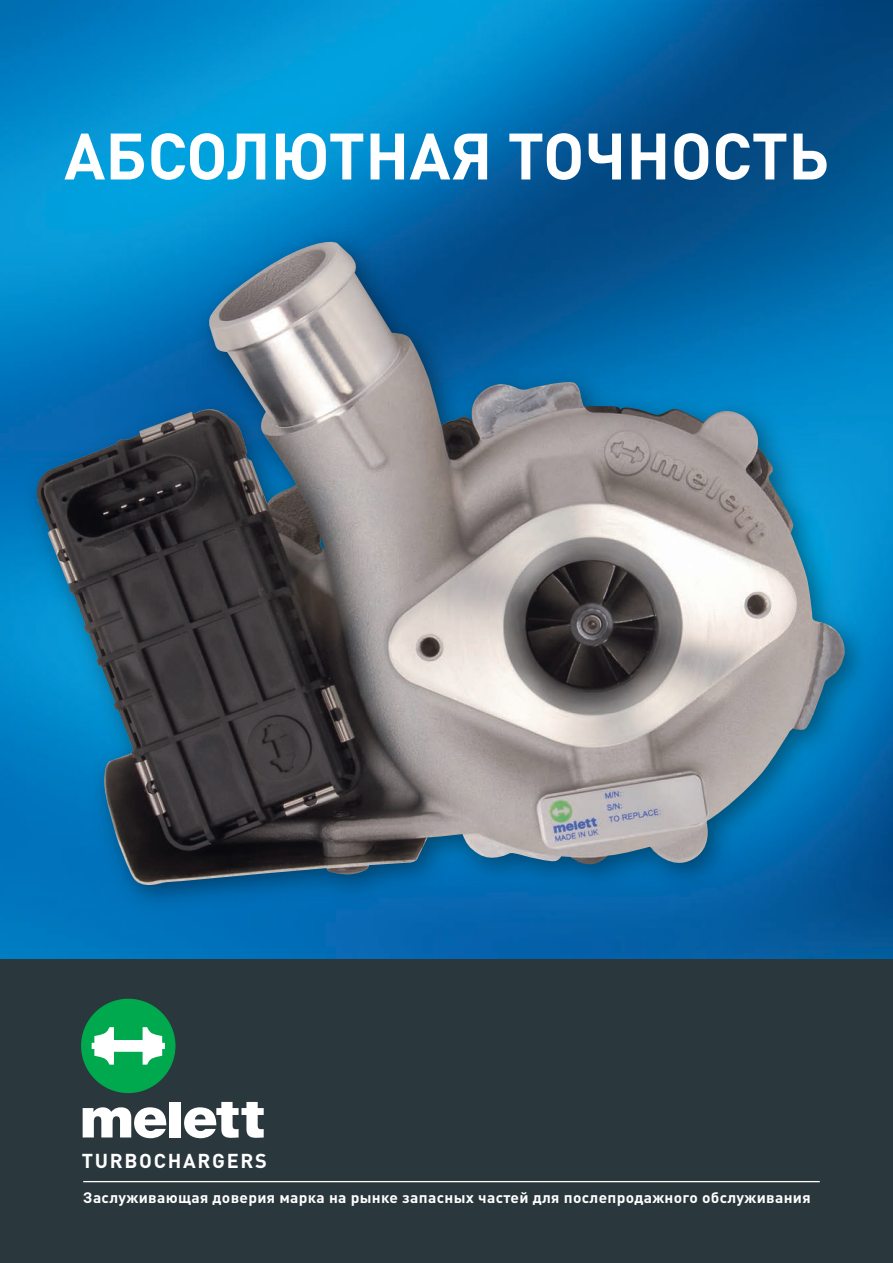
<style>
.page{position:relative;width:893px;height:1263px;background:#2a373d}
.page>*{position:absolute;margin:0;border:0;box-sizing:border-box;transform-origin:0 0}
.t1{font:700 64.5px "DIN Pro";color:#fff}
.t2{font:19.95px "DIN Bold";letter-spacing:.085em;color:#fff}
.t3{font:700 15px "DIN Pro";letter-spacing:.02em;color:#fff;scale:1.04 1}
</style>
<div class="page">
<img style="left:0;top:0;width:893px;height:959px">
<img style="left:36px;top:241px;width:809px;height:645px">
<div style="left:81px;top:999px;width:94px;height:94px;background:#00a94e;border-radius:50%"></div>
<svg style="left:92px;top:1027px;width:73px;height:38px"></svg>
<svg style="left:83px;top:1107px;width:83px;height:31px"></svg>
<div style="left:169px;top:1102px;width:12px;height:35px;background:#fff"></div>
<svg style="left:184px;top:1102px;width:80px;height:36px"></svg>
<hr style="left:83px;top:1181px;width:737px;height:1px;background:#fff">
<h1 class="t1" style="left:64px;top:113px;width:766px">АБСОЛЮТНАЯ ТОЧНОСТЬ</h1>
<h2 class="t2" style="left:82px;top:1148px;width:187px">TURBOCHARGERS</h2>
<p class="t3" style="left:83px;top:1188px;width:701px">Заслуживающая доверия марка на рынке запасных частей для послепродажного обслуживания</p>
</div>
